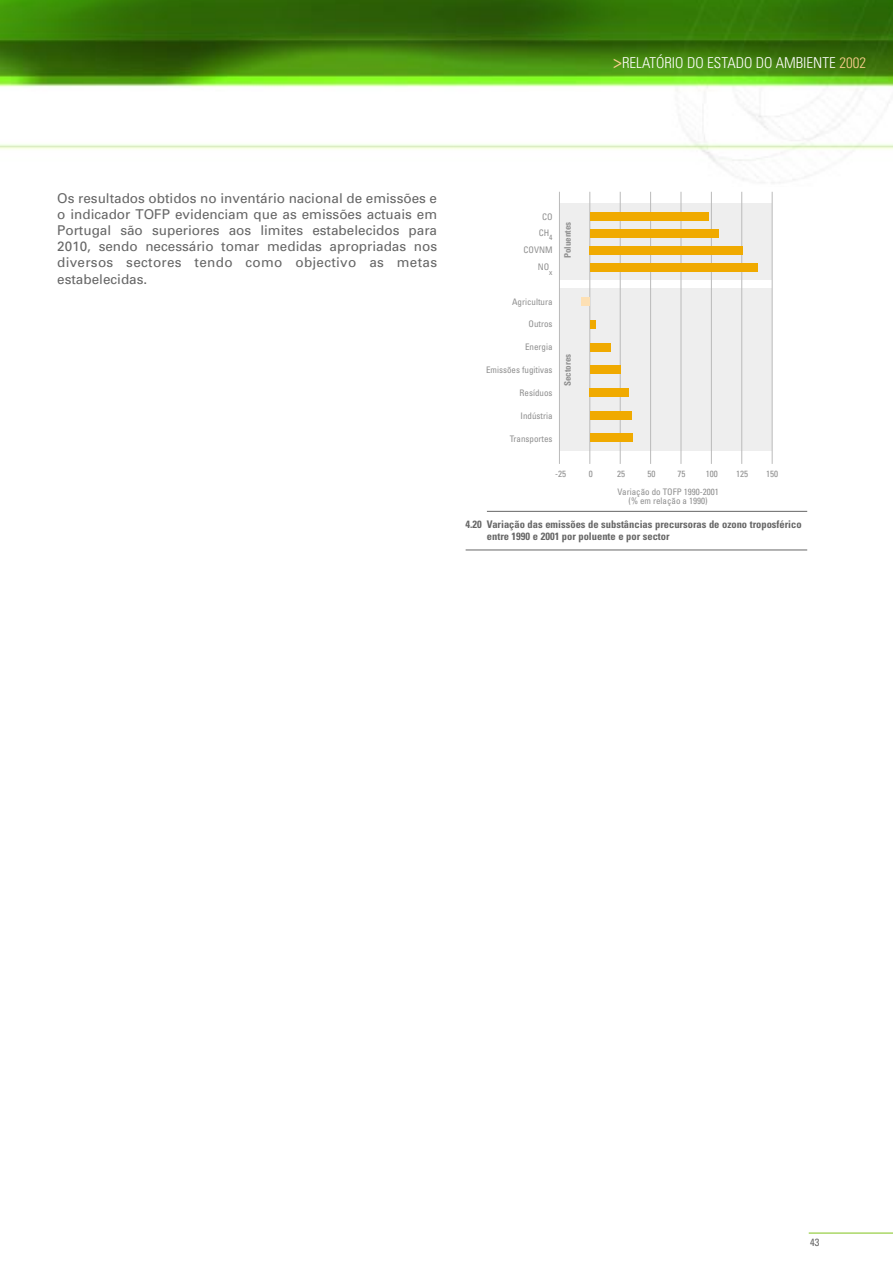
<style>
.page{position:relative;width:893px;height:1263px;background:#fff}
.page>*{position:absolute;margin:0;border:0;box-sizing:border-box;transform-origin:0 0}
.t1{font:300 condensed 15px "Univers";color:#fff}
.t2{font:13.5px/16.2px "Univers";letter-spacing:.02em;color:#666;text-align:justify}
.t3{font:700 condensed 10.5px/12.6px "Univers";color:#666}
.t4{font:condensed 10.5px "Univers";color:#666}
.t5{font:condensed 9px/9px "Univers";color:#8f8f8f;text-align:center}
.t6{font:700 condensed 9px "Univers";color:#8f8f8f}
.t7{font:condensed 7.5px "Univers";color:#8f8f8f}
.s1{font-weight:400;font-size:18px;color:#fdcf90}
.s2{color:#fdcf90}
</style>
<div class="page">
<hr style="left:808px;top:1233px;width:84px;height:1px;background:#80c31b">
<img style="left:0;top:0;width:892px;height:183px">
<div style="left:559px;top:289px;width:213px;height:162px;background:#eee"></div>
<div style="left:559px;top:203px;width:213px;height:77px;background:#eee"></div>
<hr style="left:589px;top:192px;width:1px;height:272px;background:#bababa">
<hr style="left:620px;top:192px;width:1px;height:272px;background:#bababa">
<hr style="left:650px;top:192px;width:1px;height:272px;background:#bababa">
<hr style="left:771px;top:192px;width:1px;height:272px;background:#bababa">
<hr style="left:559px;top:192px;width:1px;height:272px;background:#bababa">
<hr style="left:680px;top:192px;width:1px;height:272px;background:#bababa">
<hr style="left:711px;top:192px;width:1px;height:272px;background:#bababa">
<hr style="left:741px;top:192px;width:1px;height:272px;background:#bababa">
<div style="left:581px;top:298px;width:9px;height:8px;background:#fde0b4"></div>
<div style="left:590px;top:434px;width:42px;height:8px;background:#f0aa00"></div>
<div style="left:590px;top:411px;width:41px;height:8px;background:#f0aa00"></div>
<div style="left:590px;top:388px;width:39px;height:9px;background:#f0aa00"></div>
<div style="left:590px;top:366px;width:30px;height:8px;background:#f0aa00"></div>
<div style="left:590px;top:343px;width:20px;height:8px;background:#f0aa00"></div>
<div style="left:590px;top:320px;width:5px;height:9px;background:#f0aa00"></div>
<div style="left:590px;top:264px;width:167px;height:8px;background:#f0aa00"></div>
<div style="left:590px;top:247px;width:152px;height:8px;background:#f0aa00"></div>
<div style="left:590px;top:230px;width:128px;height:8px;background:#f0aa00"></div>
<div style="left:590px;top:213px;width:118px;height:8px;background:#f0aa00"></div>
<hr style="left:487px;top:511px;width:320px;height:1px;background:#666">
<hr style="left:465px;top:550px;width:342px;height:1px;background:#666">
<p class="t1" style="left:613px;top:57px;width:254px"><span class="s1">&gt;</span>RELATÓRIO DO ESTADO DO AMBIENTE <span class="s2">2002</span></p>
<p class="t2" style="left:57px;top:191px;width:381px">Os resultados obtidos no inventário nacional de emissões e o indicador TOFP evidenciam que as emissões actuais em Portugal são superiores aos limites estabelecidos para 2010, sendo necessário tomar medidas apropriadas nos diversos sectores tendo como objectivo as metas estabelecidas.</p>
<p class="t5" style="left:542px;top:213px;width:12px">CO</p>
<p class="t5" style="left:538px;top:229px;width:12px">CH</p>
<p class="t7" style="left:549px;top:235px;width:5px">4</p>
<p class="t5" style="left:523px;top:246px;width:31px">COVNM</p>
<p class="t5" style="left:537px;top:263px;width:13px">NO</p>
<p class="t7" style="left:549px;top:269px;width:5px">x</p>
<p class="t5" style="left:512px;top:298px;width:42px">Agricultura</p>
<p class="t5" style="left:528px;top:321px;width:25px">Outros</p>
<p class="t5" style="left:525px;top:343px;width:29px">Energia</p>
<p class="t5" style="left:486px;top:366px;width:68px">Emissões fugitivas</p>
<p class="t5" style="left:519px;top:389px;width:34px">Resíduos</p>
<p class="t5" style="left:520px;top:412px;width:33px">Indústria</p>
<p class="t5" style="left:510px;top:435px;width:44px">Transportes</p>
<p class="t6" style="left:564px;top:258px;width:38px;rotate:-90deg">Poluentes</p>
<p class="t6" style="left:564px;top:386px;width:34px;rotate:-90deg">Sectores</p>
<p class="t5" style="left:555px;top:470px;width:12px">-25</p>
<p class="t5" style="left:589px;top:470px;width:5px">0</p>
<p class="t5" style="left:617px;top:470px;width:9px">25</p>
<p class="t5" style="left:647px;top:470px;width:9px">50</p>
<p class="t5" style="left:766px;top:470px;width:13px">150</p>
<p class="t5" style="left:736px;top:470px;width:13px">125</p>
<p class="t5" style="left:677px;top:470px;width:9px">75</p>
<p class="t5" style="left:705px;top:470px;width:13px">100</p>
<p class="t5" style="left:617px;top:488px;width:103px">Variação do TOFP 1990-2001 (% em relação a 1990)</p>
<p class="t3" style="left:487px;top:519px;width:316px;text-indent:-21px">4.20 Variação das emissões de substâncias precursoras de ozono troposférico entre 1990 e 2001 por poluente e por sector</p>
<p class="t4" style="left:810px;top:1239px;width:11px">43</p>
</div>
